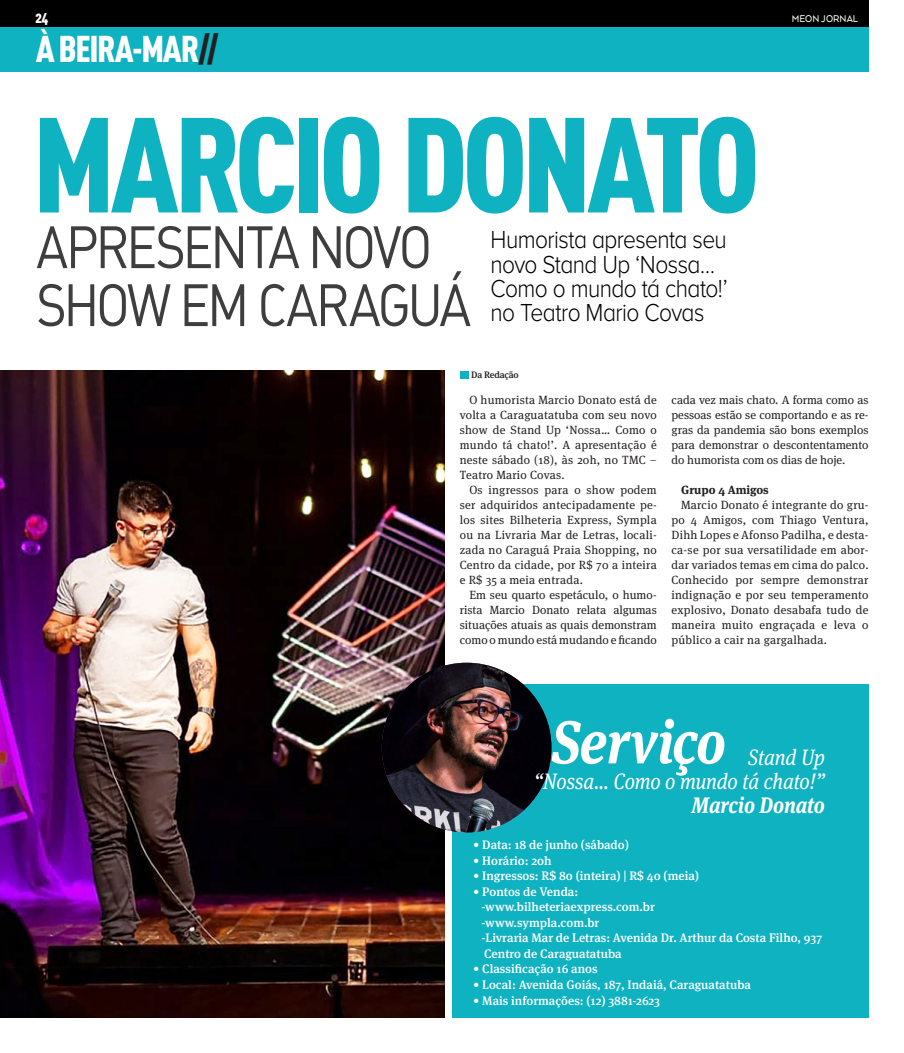
<style>
.page{position:relative;width:904px;height:1053px;background:#fff}
.page>*{position:absolute;margin:0;border:0;box-sizing:border-box;transform-origin:0 0}
.t1{font:132.75px "DIN Cond Black Alternate";letter-spacing:-.04em;color:#0eb2c1}
.t2{font:italic 700 60.38px "Meta Serif OT";letter-spacing:-.015em;color:#fff;scale:.89 1}
.t3{font:58.75px/57.9px "DIN Alternate";letter-spacing:-.065em;color:#3e3e3f;scale:.89 1}
.t4{font:36.75px "DIN Cond Black Alternate";letter-spacing:-.035em;color:#fff}
.t5{font:300 25.5px/24.4px "Proxima Nova A";letter-spacing:-.025em;color:#000;scale:.89 1}
.t6{font:italic 22.38px/24px "Meta Serif OT";letter-spacing:-.01em;color:#fff;text-align:right;scale:.89 1}
.t7{font:15.75px "DIN Cond Black Alternate";color:#fff}
.t8{font:500 12.38px "Meta Serif OT";color:#fff}
.t9{font:11.88px/15px "Meta Serif OT";letter-spacing:.02em;color:#231f20;text-align:justify}
.t10{font:700 11.88px "Meta Serif OT";color:#231f20}
.t11{font:500 11.25px "Arquitecta";letter-spacing:.01em;color:#fff;scale:.89 1}
.t12{font:500 9.38px "Meta Serif OT";letter-spacing:-.02em;color:#231f20}
.s1{color:#231f20}
.s2{font-weight:700}
</style>
<div class="page">
<div style="left:0;top:0;width:868px;height:71px;background:#0eb2c1"></div>
<div style="left:0;top:0;width:868px;height:27px;background:#000"></div>
<div style="left:452px;top:684px;width:416px;height:333px;background:#0eb2c1"></div>
<div style="left:460px;top:371px;width:8px;height:8px;background:#0eb2c1"></div>
<img style="left:0;top:370px;width:444px;height:647px">
<img style="left:382px;top:662px;width:169px;height:170px;border-radius:85px">
<h3 class="t7" style="left:35px;top:8px;width:15px">24</h3>
<p class="t11" style="left:792px;top:12px;width:76px">MEON JORNAL</p>
<p class="t4" style="left:36px;top:26px;width:184px">À BEIRA-MAR<span class="s1">//</span></p>
<p class="t1" style="left:33px;top:82px;width:728px">MARCIO DONATO</p>
<p class="t3" style="left:36px;top:217px;width:490px">APRESENTA NOVO<br>SHOW EM CARAGUÁ</p>
<p class="t5" style="left:490px;top:228px;width:267px">Humorista apresenta seu</p>
<p class="t5" style="left:490px;top:252px;width:268px">novo Stand Up ‘Nossa…<br>Como o mundo tá chato!’ no Teatro Mario Covas</p>
<p class="t12" style="left:471px;top:369px;width:49px">Da Redação</p>
<p class="t9" style="left:460px;top:392px;width:198px;text-indent:10px">O humorista Marcio Donato está de volta a Caraguatatuba com seu novo show de Stand Up ‘Nossa… Como o mundo tá chato!’. A apresentação é neste sábado (18), às 20h, no TMC – Teatro Mario Covas.</p>
<p class="t9" style="left:460px;top:482px;width:198px;text-indent:10px">Os ingressos para o show podem ser adquiridos antecipadamente pe&shy;los sites Bilheteria Express, Sympla ou na Livraria Mar de Letras, locali&shy;zada no Caraguá Praia Shopping, no Centro da cidade, por R$ 70 a inteira e R$ 35 a meia entrada.</p>
<p class="t9" style="left:460px;top:587px;width:198px;text-indent:10px">Em seu quarto espetáculo, o humo&shy;rista Marcio Donato relata algumas situações atuais as quais demonstram como o mundo está mudando e ficando</p>
<p class="t9" style="left:671px;top:392px;width:198px">cada vez mais chato. A forma como as pessoas estão se comportando e as re&shy;gras da pandemia são bons exemplos para demonstrar o descontentamento do humorista com os dias de hoje.</p>
<p class="t10" style="left:681px;top:482px;width:89px">Grupo 4 Amigos</p>
<p class="t9" style="left:671px;top:497px;width:198px;text-indent:10px">Marcio Donato é integrante do gru&shy;po 4 Amigos, com Thiago Ventura, Dihh Lopes e Afonso Padilha, e desta&shy;ca-se por sua versatilidade em abor&shy;dar variados temas em cima do palco.<br>Conhecido por sempre demonstrar indignação e por seu temperamento explosivo, Donato desabafa tudo de maneira muito engraçada e leva o público a cair na gargalhada.</p>
<p class="t2" style="left:551px;top:704px;width:197px">Serviço</p>
<p class="t6" style="left:748px;top:745px;width:88px">Stand Up</p>
<p class="t6" style="left:534px;top:769px;width:328px">“Nossa… Como o mundo tá chato!”<br><span class="s2">Marcio Donato</span></p>
<p class="t8" style="left:473px;top:836px;width:157px">• Data: 18 de junho (sábado)</p>
<p class="t8" style="left:473px;top:852px;width:80px">• Horário: 20h</p>
<p class="t8" style="left:473px;top:867px;width:227px">• Ingressos: R$ 80 (inteira) | R$ 40 (meia)</p>
<p class="t8" style="left:473px;top:883px;width:107px">• Pontos de Venda:</p>
<p class="t8" style="left:481px;top:899px;width:175px">-www.bilheteriaexpress.com.br</p>
<p class="t8" style="left:481px;top:914px;width:119px">-www.sympla.com.br</p>
<p class="t8" style="left:481px;top:930px;width:342px">-Livraria Mar de Letras: Avenida Dr. Arthur da Costa Filho, 937</p>
<p class="t8" style="left:484px;top:945px;width:139px">Centro de Caraguatatuba</p>
<p class="t8" style="left:473px;top:961px;width:126px">• Classificação 16 anos</p>
<p class="t8" style="left:473px;top:976px;width:279px">• Local: Avenida Goiás, 187, Indaiá, Caraguatatuba</p>
<p class="t8" style="left:473px;top:992px;width:188px">• Mais informações: (12) 3881-2623</p>
</div>
